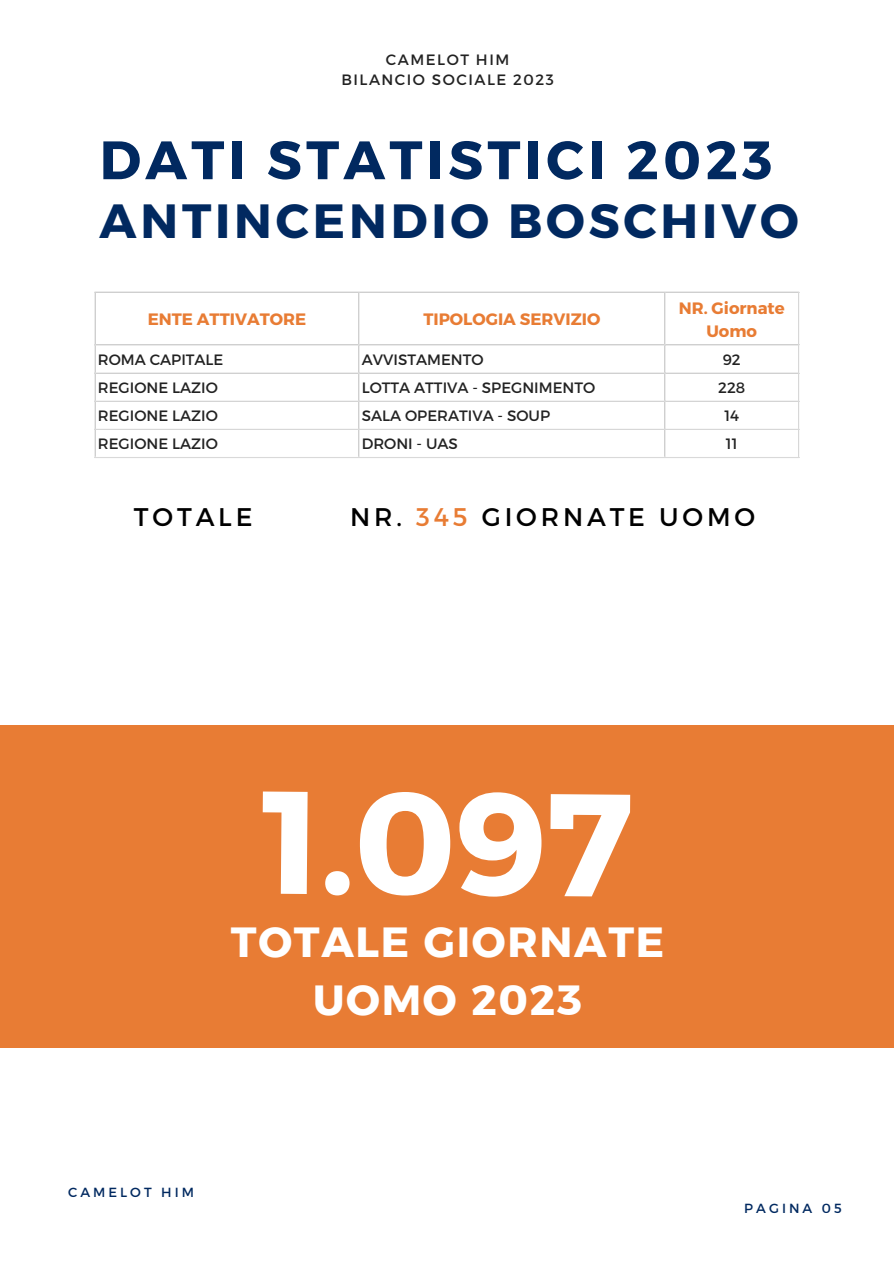
<style>
.page{position:relative;width:894px;height:1264px;background:#fff}
.page>*{position:absolute;margin:0;border:0;box-sizing:border-box;transform-origin:0 0}
.t1{font:700 145.65px "Montserrat";color:#fff}
.t2{font:700 54px "Montserrat";letter-spacing:.08em;color:#012960}
.t3{font:700 48px "Montserrat";letter-spacing:.08em;color:#012960}
.t4{font:42px/58.5px "Kief Montaser Bold";letter-spacing:.04em;color:#fff;text-align:center}
.t5{font:25.5px "Montserrat";letter-spacing:.15em;color:#000}
.t6{font:700 16.5px/22.5px "Montserrat";color:#e87c34;text-align:center}
.t7{font:15px "Montserrat";color:#222}
.t8{font:15px/20.2px "Montserrat";letter-spacing:.1em;color:#222;text-align:center}
.t9{font:13.2px "Montserrat";letter-spacing:.23em;color:#012960}
.s1{color:#e87c34}
</style>
<div class="page">
<div style="left:0;top:725px;width:893px;height:322px;background:#e87c34"></div>
<hr style="left:94px;top:292px;width:2px;height:165px;background:#d9d9d9">
<hr style="left:358px;top:292px;width:1px;height:165px;background:#d9d9d9">
<hr style="left:664px;top:292px;width:1px;height:165px;background:#d9d9d9">
<hr style="left:797px;top:292px;width:2px;height:165px;background:#d9d9d9">
<hr style="left:94px;top:291px;width:705px;height:1px;background:#d9d9d9">
<hr style="left:94px;top:344px;width:705px;height:1px;background:#d9d9d9">
<hr style="left:94px;top:372px;width:705px;height:1px;background:#d9d9d9">
<hr style="left:94px;top:400px;width:705px;height:2px;background:#d9d9d9">
<hr style="left:94px;top:429px;width:705px;height:1px;background:#d9d9d9">
<hr style="left:94px;top:457px;width:705px;height:1px;background:#d9d9d9">
<h2 class="t8" style="left:341px;top:49px;width:214px">CAMELOT HIM<br>BILANCIO SOCIALE 2023</h2>
<p class="t2" style="left:100px;top:125px;width:674px">DATI STATISTICI 2023</p>
<p class="t3" style="left:100px;top:189px;width:700px">ANTINCENDIO BOSCHIVO</p>
<p class="t6" style="left:148px;top:307px;width:160px">ENTE ATTIVATORE</p>
<p class="t6" style="left:423px;top:307px;width:178px">TIPOLOGIA SERVIZIO</p>
<p class="t6" style="left:678px;top:296px;width:107px">NR. Giornate<br>Uomo</p>
<p class="t7" style="left:98px;top:349px;width:127px">ROMA CAPITALE</p>
<p class="t7" style="left:361px;top:349px;width:123px">AVVISTAMENTO</p>
<p class="t7" style="left:722px;top:349px;width:20px">92</p>
<p class="t7" style="left:98px;top:378px;width:121px">REGIONE LAZIO</p>
<p class="t7" style="left:361px;top:378px;width:235px">LOTTA ATTIVA - SPEGNIMENTO</p>
<p class="t7" style="left:718px;top:378px;width:29px">228</p>
<p class="t7" style="left:98px;top:406px;width:121px">REGIONE LAZIO</p>
<h4 class="t7" style="left:361px;top:406px;width:190px">SALA OPERATIVA - SOUP</h4>
<h1 class="t7" style="left:724px;top:406px;width:16px">14</h1>
<h3 class="t7" style="left:98px;top:434px;width:121px">REGIONE LAZIO</h3>
<p class="t7" style="left:361px;top:434px;width:98px">DRONI - UAS</p>
<p class="t7" style="left:725px;top:434px;width:13px">11</p>
<p class="t5" style="left:134px;top:501px;width:120px">TOTALE</p>
<p class="t5" style="left:350px;top:501px;width:406px">NR. <span class="s1">345</span> GIORNATE UOMO</p>
<p class="t1" style="left:261px;top:747px;width:373px">1.097</p>
<p class="t4" style="left:231px;top:912px;width:435px">TOTALE GIORNATE<br>UOMO 2023</p>
<p class="t9" style="left:68px;top:1183px;width:127px">CAMELOT HIM</p>
<h5 class="t9" style="left:744px;top:1199px;width:99px">PAGINA 05</h5>
</div>
